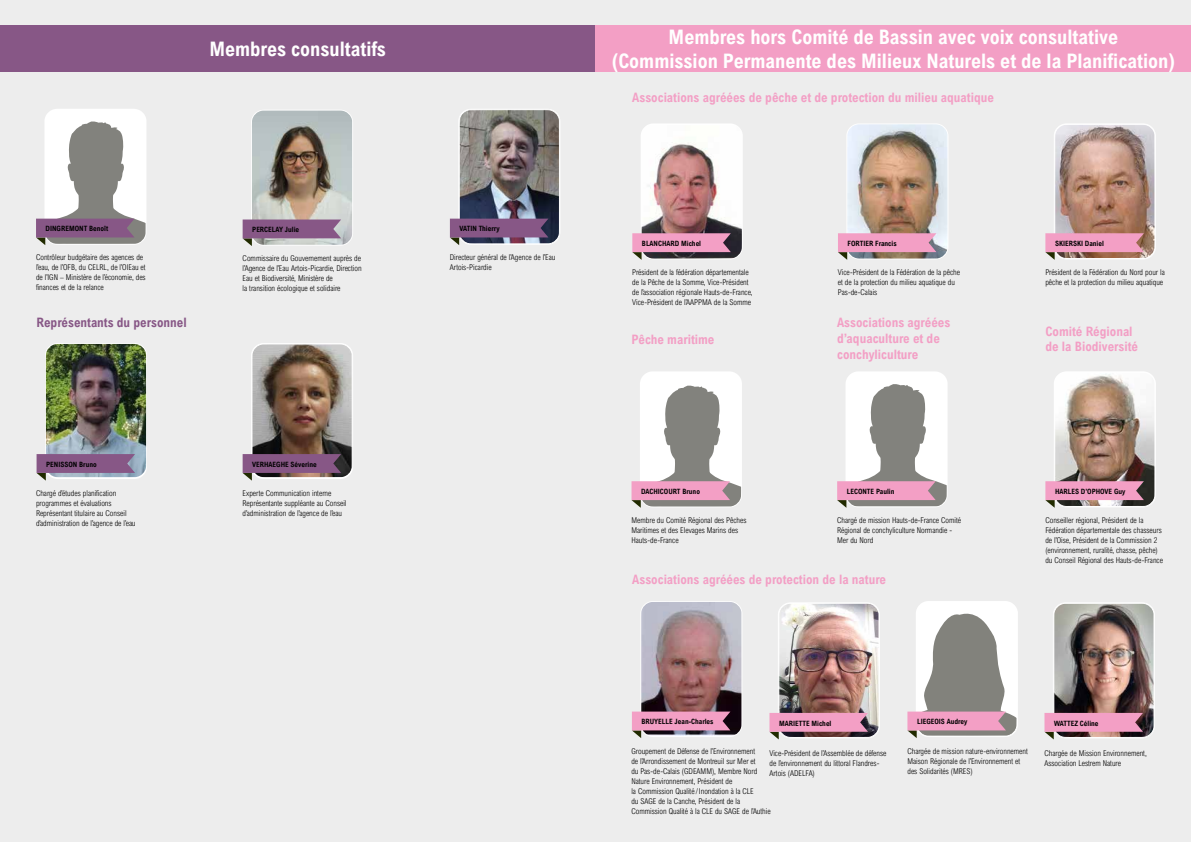
<style>
.page{position:relative;width:1191px;height:842px;background:#ededed}
.page>*{position:absolute;margin:0;border:0;box-sizing:border-box;transform-origin:0 0}
.t1{font:700 20px/24px "Arial Nova Cond";color:#fff;text-align:center}
.t2{font:700 13px/15.6px "Arial Nova Cond";color:#f39fc5}
.t3{font:700 13px "Arial Nova Cond";color:#875786}
.t4{font:300 8px/10px "Arial Nova Cond";color:#000}
.t5{font:700 7.2px "Arial Nova Cond";color:#000}
</style>
<div class="page">
<img style="left:243px;top:343px;width:110px;height:138px">
<img style="left:37px;top:343px;width:110px;height:138px">
<svg style="left:632px;top:601px;width:110px;height:137px;background:#ab8e97"></svg>
<img style="left:1044px;top:602px;width:111px;height:137px">
<img style="left:769px;top:602px;width:111px;height:137px">
<svg style="left:907px;top:601px;width:111px;height:137px;background:#c2b8ba"></svg>
<div style="left:0;top:26px;width:595px;height:46px;background:#875786"></div>
<svg style="left:36px;top:109px;width:110px;height:136px;background:#c2bcc0"></svg>
<img style="left:243px;top:110px;width:110px;height:136px">
<img style="left:450px;top:109px;width:110px;height:136px">
<div style="left:596px;top:26px;width:595px;height:46px;background:#f39fc5"></div>
<svg style="left:631px;top:372px;width:111px;height:136px;background:#d0c6c9"></svg>
<svg style="left:837px;top:372px;width:110px;height:136px;background:#cfc5c7"></svg>
<img style="left:1045px;top:371px;width:110px;height:137px">
<img style="left:632px;top:124px;width:111px;height:136px">
<img style="left:838px;top:124px;width:110px;height:136px">
<img style="left:1045px;top:124px;width:110px;height:136px">
<h1 class="t1" style="left:209px;top:37px;width:178px">Membres consultatifs</h1>
<h1 class="t1" style="left:611px;top:25px;width:565px">Membres hors Comité de Bassin avec voix consultative<br>(Commission Permanente des Milieux Naturels et de la Planification)</h1>
<h2 class="t2" style="left:632px;top:90px;width:363px">Associations agréées de pêche et de protection du milieu aquatique</h2>
<p class="t5" style="left:46px;top:224px;width:64px">DINGREMONT Benoît</p>
<p class="t5" style="left:252px;top:225px;width:48px">PERCELAY Julie</p>
<p class="t5" style="left:459px;top:224px;width:42px">VATIN Thierry</p>
<p class="t5" style="left:642px;top:239px;width:61px">BLANCHARD Michel</p>
<p class="t5" style="left:847px;top:239px;width:51px">FORTIER Francis</p>
<p class="t5" style="left:1055px;top:239px;width:50px">SKIERSKI Daniel</p>
<p class="t4" style="left:36px;top:252px;width:111px">Contrôleur budgétaire des agences de l’eau, de l’OFB, du CELRL, de l’OIEau et de l’IGN – Ministère de l’économie, des finances et de la relance</p>
<p class="t4" style="left:243px;top:253px;width:120px">Commissaire du Gouvernement auprès de l’Agence de l’Eau Artois-Picardie, Direction Eau et Biodiversité, Ministère de<br>la transition écologique et solidaire</p>
<p class="t4" style="left:450px;top:252px;width:107px">Directeur général de l’Agence de l’Eau<br>Artois-Picardie</p>
<p class="t4" style="left:632px;top:267px;width:122px">Président de la fédération départementale de la Pêche de la Somme, Vice-Président de l’association régionale Hauts-de-France, Vice-Président de l’AAPPMA de la Somme</p>
<p class="t4" style="left:838px;top:267px;width:124px">Vice-Président de la Fédération de la pêche et de la protection du milieu aquatique du<br>Pas-de-Calais</p>
<p class="t4" style="left:1045px;top:267px;width:121px">Président de la Fédération du Nord pour la pêche et la protection du milieu aquatique</p>
<h2 class="t3" style="left:37px;top:315px;width:152px">Représentants du personnel</h2>
<h2 class="t2" style="left:631px;top:331px;width:84px">Pêche maritime</h2>
<h2 class="t2" style="left:837px;top:315px;width:115px">Associations agréées d’aquaculture et de conchyliculture</h2>
<h2 class="t2" style="left:1045px;top:323px;width:94px">Comité Régional de la Biodiversité</h2>
<p class="t5" style="left:46px;top:460px;width:52px">PENISSON Bruno</p>
<p class="t5" style="left:252px;top:460px;width:66px">VERHAEGHE Séverine</p>
<p class="t4" style="left:36px;top:488px;width:101px">Chargé d’études planification programmes et évaluations Représentant titulaire au Conseil d’administration de l’agence de l’eau</p>
<p class="t4" style="left:243px;top:488px;width:105px">Experte Communication interne<br>Représentante suppléante au Conseil d’administration de l’agence de l’eau</p>
<p class="t5" style="left:641px;top:487px;width:60px">DACHICOURT Bruno</p>
<p class="t4" style="left:631px;top:514px;width:116px">Membre du Comité Régional des Pêches<br>Maritimes et des Elevages Marins des<br>Hauts-de-France</p>
<p class="t5" style="left:846px;top:487px;width:49px">LECONTE Paulin</p>
<p class="t4" style="left:837px;top:514px;width:125px">Chargé de mission Hauts-de-France Comité<br>Régional de conchyliculture Normandie -<br>Mer du Nord</p>
<p class="t5" style="left:1055px;top:487px;width:72px">HARLES D’OPHOVE Guy</p>
<p class="t4" style="left:1045px;top:514px;width:119px">Conseiller régional, Président de la Fédération départementale des chasseurs de l’Oise, Président de la Commission 2 (environnement, ruralité, chasse, pêche) du Conseil Régional des Hauts-de-France</p>
<h2 class="t2" style="left:632px;top:571px;width:255px">Associations agréées de protection de la nature</h2>
<p class="t5" style="left:641px;top:717px;width:74px">BRUYELLE Jean-Charles</p>
<p class="t5" style="left:779px;top:718px;width:54px">MARIETTE Michel</p>
<p class="t5" style="left:917px;top:717px;width:52px">LIEGEOIS Audrey</p>
<p class="t5" style="left:1054px;top:718px;width:46px">WATTEZ Céline</p>
<p class="t4" style="left:631px;top:746px;width:141px">Groupement de Défense de l’Environnement<br>de l’Arrondissement de Montreuil sur Mer et<br>du Pas-de-Calais (GDEAMM), Membre Nord Nature Environnement, Président de<br>la Commission Qualité /Inondation à la CLE<br>du SAGE de la Canche, Président de la Commission Qualité à la CLE du SAGE de l’Authie</p>
<p class="t4" style="left:769px;top:748px;width:119px">Vice-Président de l’Assemblée de défense de l’environnement du littoral Flandres-<br>Artois (ADELFA)</p>
<p class="t4" style="left:907px;top:746px;width:122px">Chargée de mission nature-environnement<br>Maison Régionale de l’Environnement et des Solidarités (MRES)</p>
<p class="t4" style="left:1044px;top:748px;width:104px">Chargée de Mission Environnement,<br>Association Lestrem Nature</p>
</div>
